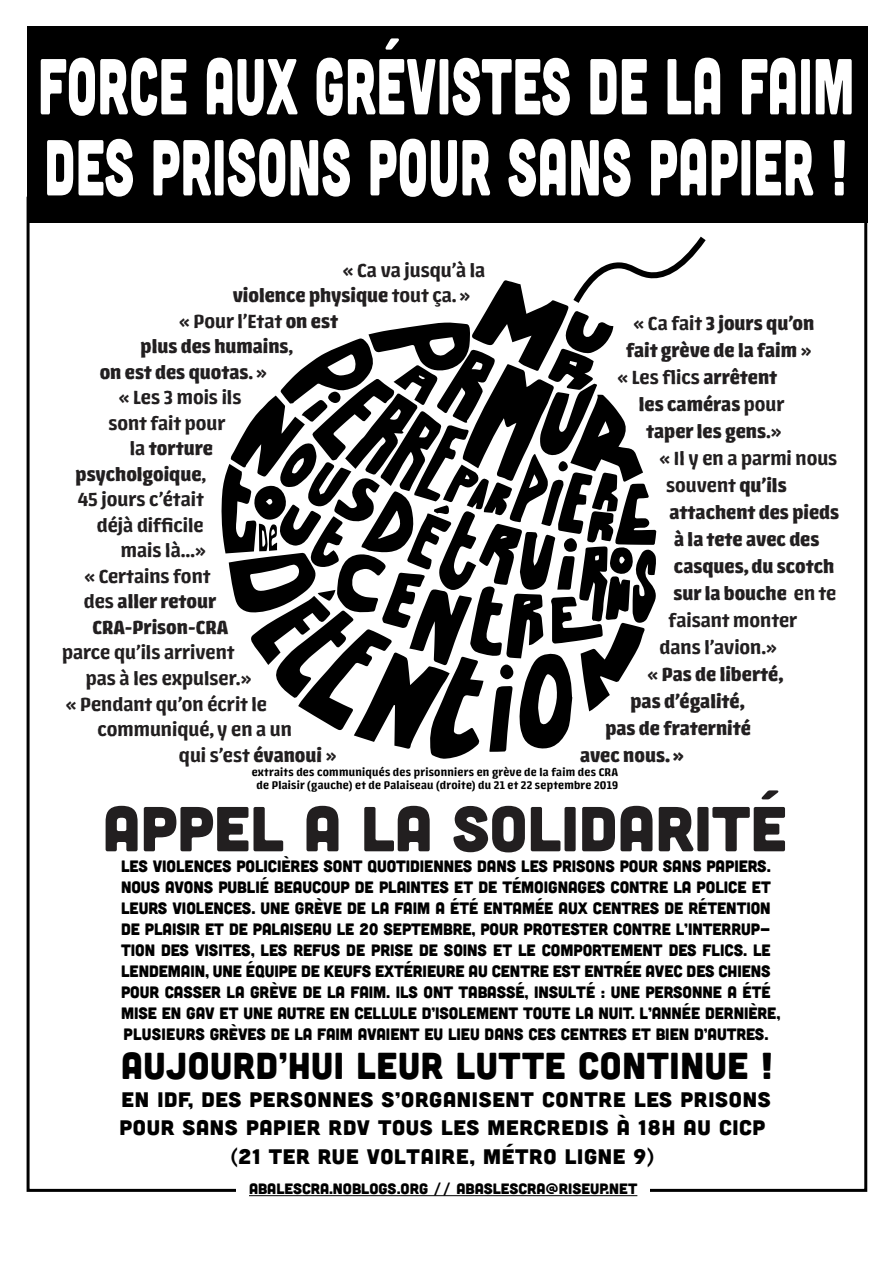
<style>
.page{position:relative;width:893px;height:1263px;background:#fff}
.page>*{position:absolute;margin:0;border:0;box-sizing:border-box;transform-origin:0 0}
.t1{font:79.05px/81px "Cubano";letter-spacing:.01em;color:#fff;scale:.66 1}
.t2{font:63.3px "Cubano";color:#221f20}
.t3{font:37.5px "Cubano";letter-spacing:.015em;color:#000}
.t4{font:21px/28.5px "Cubano Sharp";letter-spacing:.03em;color:#000;text-align:center;scale:1.08 1}
.t5{font:900 18px "Los Lana Niu Pro";color:#221f20}
.t6{font:700 18px "Los Lana Niu Pro";color:#221f20}
.t7{font:16.5px/21px "Cubano";letter-spacing:-.005em;color:#000}
.t8{font:15px "Cubano";color:#000;scale:1.05 1}
.t9{font:700 10.5px/13.5px "Los Lana Niu Pro";letter-spacing:.025em;color:#000;text-align:center}
.s1{font-weight:700}
.s2{font-weight:900}
</style>
<div class="page">
<div style="left:27px;top:109px;width:840px;height:113px;background:#000"></div>
<div style="left:27px;top:27px;width:840px;height:82px;background:#000"></div>
<hr style="left:249px;top:1195px;width:388px;height:1px;background:#000">
<svg style="left:221px;top:236px;width:485px;height:523px"></svg>
<h1 class="t1" style="left:38px;top:42px;width:1238px">FORCE AUX GRÉVISTES DE LA FAIM<br>DES PRISONS POUR SANS PAPIER !</h1>
<p class="t6" style="left:343px;top:258px;width:144px">« Ca va jusqu’à la</p>
<p class="t5" style="left:233px;top:283px;width:239px">violence physique <span class="s1">tout ça. »</span></p>
<p class="t6" style="left:179px;top:309px;width:161px">« Pour l’Etat <span class="s2">on est</span></p>
<p class="t5" style="left:141px;top:334px;width:154px">plus des humains<span class="s1">,</span></p>
<p class="t5" style="left:100px;top:360px;width:169px">on est des quotas<span class="s1">. »</span></p>
<p class="t6" style="left:119px;top:385px;width:124px">« Les 3 mois ils</p>
<p class="t6" style="left:108px;top:411px;width:119px">sont fait pour</p>
<p class="t5" style="left:130px;top:436px;width:85px"><span class="s1">la</span> torture</p>
<p class="t5" style="left:76px;top:462px;width:132px">psycholgoique<span class="s1">,</span></p>
<p class="t6" style="left:78px;top:487px;width:128px">45 jours c’était</p>
<p class="t6" style="left:97px;top:513px;width:108px">déjà difficile</p>
<p class="t6" style="left:121px;top:538px;width:86px">mais là…»</p>
<p class="t6" style="left:84px;top:564px;width:128px">« Certains font</p>
<p class="t5" style="left:84px;top:589px;width:134px"><span class="s1">des</span> aller retour</p>
<p class="t5" style="left:92px;top:615px;width:137px">CRA-Prison-CRA</p>
<p class="t6" style="left:62px;top:641px;width:174px">parce qu’ils arrivent</p>
<p class="t6" style="left:86px;top:666px;width:167px">pas à les expulser.»</p>
<p class="t6" style="left:66px;top:692px;width:203px">« Pendant qu’on écrit le</p>
<p class="t6" style="left:98px;top:717px;width:196px">communiqué, y en a un</p>
<p class="t6" style="left:179px;top:743px;width:159px">qui s’est <span class="s2">évanoui</span> »</p>
<p class="t5" style="left:633px;top:311px;width:182px"><span class="s1">« Ca fait</span> 3 jours qu’on</p>
<p class="t5" style="left:626px;top:338px;width:187px">fait grève de la faim <span class="s1">»</span></p>
<p class="t6" style="left:617px;top:365px;width:162px">« Les flics <span class="s2">arrêtent</span></p>
<p class="t5" style="left:639px;top:392px;width:147px">les caméras <span class="s1">pour</span></p>
<p class="t5" style="left:646px;top:419px;width:137px">taper les gens<span class="s1">.»</span></p>
<p class="t6" style="left:659px;top:446px;width:179px">« Il y en a parmi nous</p>
<p class="t6" style="left:666px;top:473px;width:122px">souvent <span class="s2">qu’ils</span></p>
<p class="t5" style="left:669px;top:500px;width:171px">attachent des pieds</p>
<p class="t5" style="left:674px;top:527px;width:147px">à la tete avec des</p>
<p class="t5" style="left:674px;top:554px;width:162px">casques, du scotch</p>
<p class="t5" style="left:673px;top:581px;width:164px">sur la bouche <span class="s1">en te</span></p>
<p class="t6" style="left:669px;top:608px;width:130px">faisant monter</p>
<p class="t6" style="left:659px;top:635px;width:119px">dans l’avion.»</p>
<p class="t5" style="left:647px;top:662px;width:138px"><span class="s1">«</span> Pas de liberté,</p>
<p class="t5" style="left:631px;top:689px;width:116px">pas d’égalité,</p>
<p class="t5" style="left:605px;top:716px;width:147px">pas de fraternité</p>
<p class="t5" style="left:580px;top:743px;width:105px">avec nous. »</p>
<p class="t9" style="left:252px;top:765px;width:368px">extraits des communiqués des prisonniers en grève de la faim des CRA de Plaisir (gauche) et de Palaiseau (droite) du 21 et 22 septembre 2019</p>
<h2 class="t2" style="left:103px;top:788px;width:686px">APPEL A LA SOLIDARITÉ</h2>
<p class="t7" style="left:121px;top:855px;width:661px">LES VIOLENCES POLICIÈRES SONT QUOTIDIENNES DANS LES PRISONS POUR SANS PAPIERS.<br>NOUS AVONS PUBLIÉ BEAUCOUP DE PLAINTES ET DE TÉMOIGNAGES CONTRE LA POLICE ET LEURS VIOLENCES. UNE GRÈVE DE LA FAIM A ÉTÉ ENTAMÉE AUX CENTRES DE RÉTENTION DE PLAISIR ET DE PALAISEAU LE 20 SEPTEMBRE, POUR PROTESTER CONTRE L’INTERRUP-TION DES VISITES, LES REFUS DE PRISE DE SOINS ET LE COMPORTEMENT DES FLICS. LE LENDEMAIN, UNE ÉQUIPE DE KEUFS EXTÉRIEURE AU CENTRE EST ENTRÉE AVEC DES CHIENS POUR CASSER LA GRÈVE DE LA FAIM. ILS ONT TABASSÉ, INSULTÉ : UNE PERSONNE A ÉTÉ MISE EN GAV ET UNE AUTRE EN CELLULE D’ISOLEMENT TOUTE LA NUIT. L’ANNÉE DERNIÈRE, PLUSIEURS GRÈVES DE LA FAIM AVAIENT EU LIEU DANS CES CENTRES ET BIEN D’AUTRES.</p>
<h3 class="t3" style="left:121px;top:1042px;width:654px">AUJOURD’HUI LEUR LUTTE CONTINUE !</h3>
<p class="t4" style="left:119px;top:1084px;width:604px">EN IDF, DES PERSONNES S’ORGANISENT CONTRE LES PRISONS<br>POUR SANS PAPIER RDV TOUS LES MERCREDIS À 18H AU CICP (21 TER RUE VOLTAIRE, MÉTRO LIGNE 9)</p>
<p class="t8" style="left:249px;top:1179px;width:371px">ABALESCRA.NOBLOGS.ORG // ABASLESCRA@RISEUP.NET</p>
</div>
